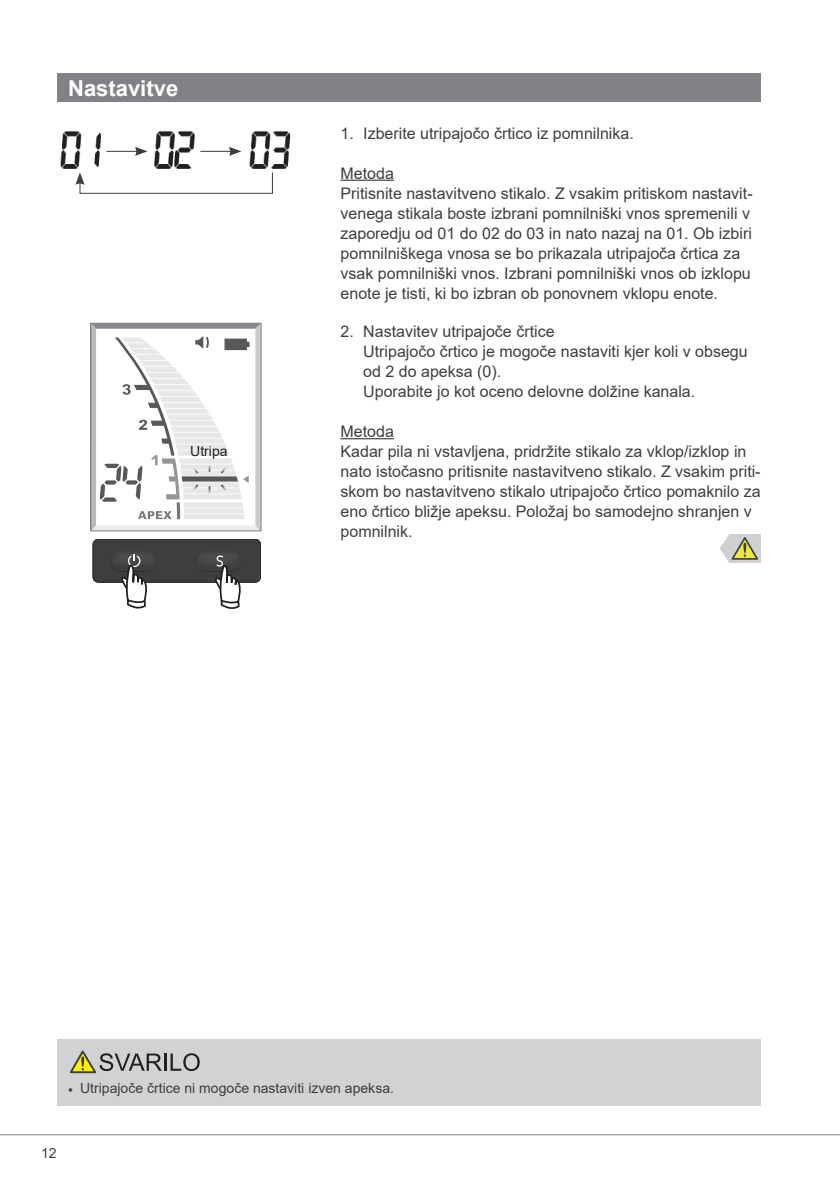
<style>
.page{position:relative;width:840px;height:1191px;background:#fff}
.page>*{position:absolute;margin:0;border:0;box-sizing:border-box;transform-origin:0 0}
.t1{font:700 22px "Arial";color:#fff}
.t2{font:16px/20px "Arial";color:#3e3e3f}
.t3{font:14px "Arial";color:#3e3e3f}
.t4{font:14px "Arial";color:#231f20}
</style>
<div class="page">
<hr style="left:0;top:1134px;width:839px;height:1px;background:#808285">
<div style="left:57px;top:74px;width:703px;height:28px;background:#808285"></div>
<img style="left:60px;top:131px;width:231px;height:38px">
<svg style="left:75px;top:172px;width:198px;height:22px"></svg>
<hr style="left:106px;top:151px;width:32px;height:1px;background:#3e3e3f">
<svg style="left:135px;top:147px;width:12px;height:9px"></svg>
<hr style="left:200px;top:151px;width:32px;height:1px;background:#3e3e3f">
<svg style="left:229px;top:147px;width:12px;height:9px"></svg>
<svg style="left:92px;top:325px;width:167px;height:204px"></svg>
<div style="left:90px;top:323px;width:171px;height:208px;border:1px solid #808285"></div>
<div style="left:93px;top:539px;width:167px;height:43px;background:#3e3e3f;border-radius:6px"></div>
<div style="left:93px;top:539px;width:167px;height:43px;border:1px solid #231f20;border-radius:6px"></div>
<div style="left:195px;top:550px;width:47px;height:22px;border:1px solid #312f30;border-radius:10px"></div>
<div style="left:110px;top:550px;width:47px;height:22px;border:1px solid #312f30;border-radius:10px"></div>
<svg style="left:196px;top:550px;width:48px;height:59px"></svg>
<svg style="left:111px;top:550px;width:46px;height:59px"></svg>
<div style="left:728px;top:534px;width:32px;height:28px;background:#cfd0d2"></div>
<svg style="left:720px;top:534px;width:37px;height:28px"></svg>
<div style="left:57px;top:1039px;width:703px;height:67px;background:#d1d2d4"></div>
<svg style="left:70px;top:1050px;width:130px;height:23px"></svg>
<hr style="left:340px;top:180px;width:54px;height:1px;background:#3e3e3f">
<hr style="left:340px;top:438px;width:54px;height:1px;background:#3e3e3f">
<h1 class="t1" style="left:68px;top:73px;width:112px">Nastavitve</h1>
<p class="t4" style="left:190px;top:441px;width:39px">Utripa</p>
<p class="t2" style="left:340px;top:123px;width:294px">1. Izberite utripajočo črtico iz pomnilnika.</p>
<p class="t2" style="left:340px;top:163px;width:413px">Metoda<br>Pritisnite nastavitveno stikalo. Z vsakim pritiskom nastavit&shy;venega stikala boste izbrani pomnilniški vnos spremenili v zaporedju od 01 do 02 do 03 in nato nazaj na 01. Ob izbiri pomnilniškega vnosa se bo prikazala utripajoča črtica za vsak pomnilniški vnos. Izbrani pomnilniški vnos ob izklopu enote je tisti, ki bo izbran ob ponovnem vklopu enote.</p>
<p class="t2" style="left:363px;top:321px;width:386px;text-indent:-23px">2. Nastavitev utripajoče črtice<br>Utripajočo črtico je mogoče nastaviti kjer koli v obsegu od 2 do apeksa (0).<br>Uporabite jo kot oceno delovne dolžine kanala.</p>
<p class="t2" style="left:340px;top:421px;width:421px">Metoda<br>Kadar pila ni vstavljena, pridržite stikalo za vklop/izklop in nato istočasno pritisnite nastavitveno stikalo. Z vsakim priti&shy;skom bo nastavitveno stikalo utripajočo črtico pomaknilo za eno črtico bližje apeksu. Položaj bo samodejno shranjen v pomnilnik.</p>
<p class="t3" style="left:68px;top:1078px;width:327px">• Utripajoče črtice ni mogoče nastaviti izven apeksa.</p>
<p class="t3" style="left:41px;top:1143px;width:17px">12</p>
</div>
